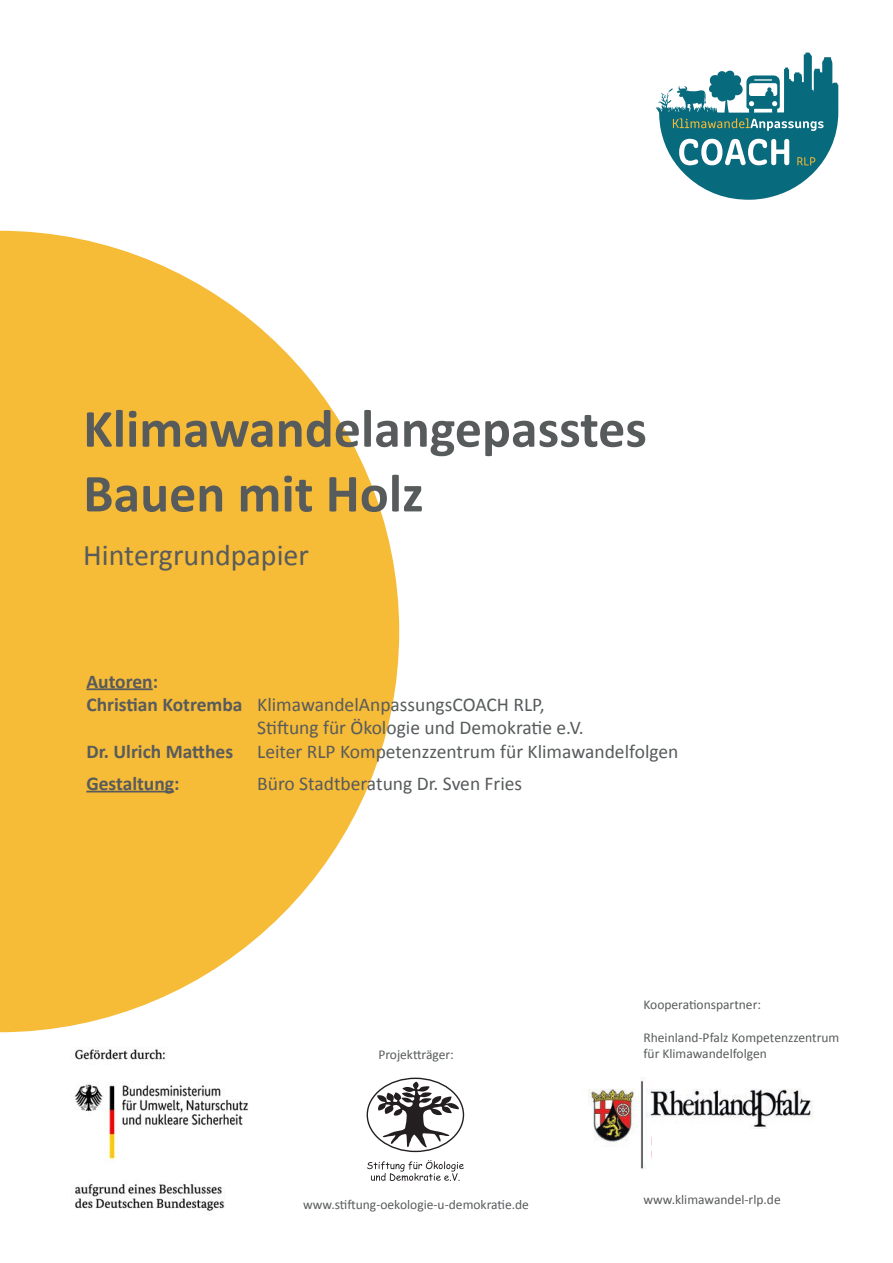
<style>
.page{position:relative;width:893px;height:1263px;background:#fff}
.page>*{position:absolute;margin:0;border:0;box-sizing:border-box;transform-origin:0 0}
.t1{font:700 54px/64.8px "Calibri";color:#585b5c}
.t2{font:30px "Calibri";color:#585b5c}
.t3{font:19.5px/23.4px "Calibri";color:#585b5c}
.t4{font:700 19.5px "Calibri";color:#585b5c}
.t5{font:13.5px "Calibri";color:#585b5c}
.s1{font-weight:700}
</style>
<div class="page">
<img style="left:74px;top:1047px;width:174px;height:164px">
<img style="left:585px;top:1077px;width:228px;height:93px">
<svg style="left:0;top:231px;width:399px;height:801px;fill:#f6bb37"></svg>
<hr style="left:86px;top:688px;width:67px;height:2px;background:#585b5c">
<hr style="left:86px;top:791px;width:88px;height:1px;background:#585b5c">
<svg style="left:377px;top:1081px;width:82px;height:66px"></svg>
<svg style="left:367px;top:1160px;width:97px;height:21px"></svg>
<svg style="left:656px;top:53px;width:182px;height:147px"></svg>
<div style="left:652px;top:1130px;width:154px;height:40px;background:#fff"></div>
<p class="t1" style="left:83px;top:394px;width:565px">Klimawandelangepasstes<br>Bauen mit Holz</p>
<p class="t2" style="left:83px;top:536px;width:227px">Hintergrundpapier</p>
<p class="t4" style="left:86px;top:669px;width:73px">Autoren:</p>
<p class="t3" style="left:257px;top:693px;width:328px;text-indent:-171px"><span class="s1">Christian Kotremba</span> KlimawandelAnpassungsCOACH RLP,<br>Stiftung für Ökologie und Demokratie e.V.</p>
<p class="t3" style="left:86px;top:740px;width:593px"><span class="s1">Dr. Ulrich Matthes</span> Leiter RLP Kompetenzzentrum für Klimawandelfolgen</p>
<p class="t4" style="left:86px;top:771px;width:95px">Gestaltung:</p>
<p class="t3" style="left:257px;top:772px;width:266px">Büro Stadtberatung Dr. Sven Fries</p>
<p class="t5" style="left:378px;top:1046px;width:77px">Projektträger:</p>
<p class="t5" style="left:303px;top:1196px;width:227px">www.stiftung-oekologie-u-demokratie.de</p>
<p class="t5" style="left:643px;top:996px;width:119px">Kooperationspartner:</p>
<p class="t5" style="left:643px;top:1029px;width:197px">Rheinland-Pfalz Kompetenzzentrum</p>
<p class="t5" style="left:643px;top:1045px;width:125px">für Klimawandelfolgen</p>
<p class="t5" style="left:643px;top:1191px;width:139px">www.klimawandel-rlp.de</p>
</div>
